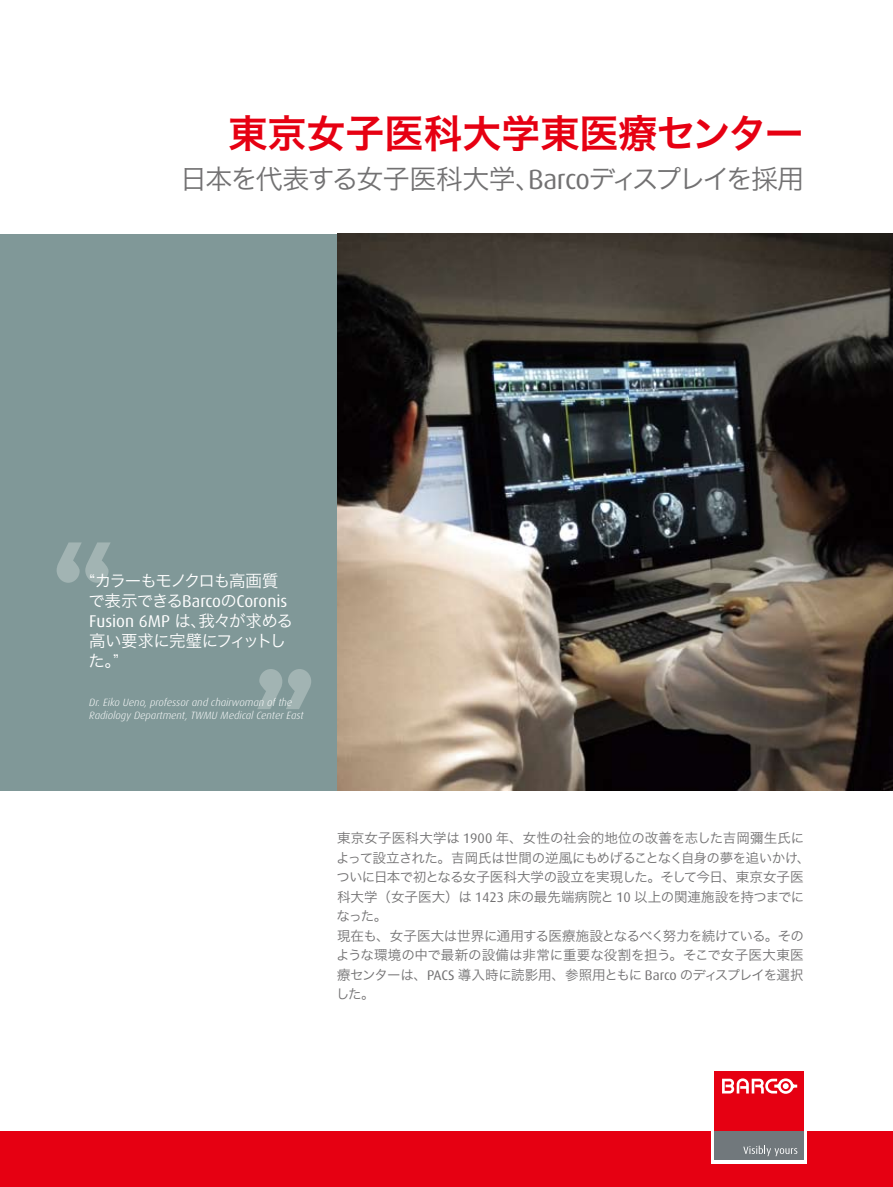
<style>
.page{position:relative;width:893px;height:1187px;background:#fff}
.page>*{position:absolute;margin:0;border:0;box-sizing:border-box;transform-origin:0 0}
.t1{font:500 193.65px "Digital Sans EF";color:#a2b4b3}
.t2{font:39px "Hira Kaku Pro W6";color:#e60012}
.t3{font:27px "Hira Kaku Pro W3";letter-spacing:-.07em;color:#727172}
.t4{font:16.95px/19.8px "Dax";color:#fff}
.t5{font:16.5px/19.8px "Hira Kaku Pro W3";letter-spacing:-.045em;color:#fff}
.t6{font:16.5px "Hira Kaku Pro W3";letter-spacing:-.07em;color:#fff}
.t7{font:13.5px/19.5px "Hira Kaku Pro W3";letter-spacing:-.02em;color:#727172}
.t8{font:italic 300 10.5px/12.6px "Dax";color:#fff}
.s1{font-family:"Dax";font-size:27.75px}
.s2{font-family:"Hira Kaku Pro W3";font-size:16.5px}
.s3{font-family:"Dax";font-size:13.95px}
</style>
<div class="page">
<div style="left:0;top:234px;width:337px;height:556px;background:#809898"></div>
<img style="left:337px;top:234px;width:556px;height:556px">
<div style="left:0;top:1130px;width:893px;height:56px;background:#e60012"></div>
<div style="left:711px;top:1067px;width:96px;height:96px;background:#fff"></div>
<div style="left:714px;top:1130px;width:90px;height:30px;background:#71787c"></div>
<div style="left:714px;top:1070px;width:90px;height:60px;background:#e60012"></div>
<svg style="left:743px;top:1145px;width:54px;height:11px"></svg>
<svg style="left:722px;top:1078px;width:75px;height:15px"></svg>
<h2 class="t2" style="left:228px;top:98px;width:577px">東京女子医科大学東医療センター</h2>
<h3 class="t3" style="left:180px;top:155px;width:625px">日本を代表する女子医科大学、<span class="s1">Barco</span>ディスプレイを採用</h3>
<h1 class="t1" style="left:51px;top:493px;width:67px">“</h1>
<p class="t6" style="left:89px;top:566px;width:191px">“カラーもモノクロも高画質</p>
<p class="t4" style="left:89px;top:591px;width:206px"><span class="s2">で表示できる</span>Barco<span class="s2">の</span>Coronis<br>Fusion 6MP <span class="s2">は、我々が求める</span></p>
<p class="t5" style="left:89px;top:629px;width:199px">高い要求に完璧にフィットした。”</p>
<p class="t8" style="left:89px;top:696px;width:216px">Dr. Eiko Ueno, professor and chairwoman of the<br>Radiology Department, TWMU Medical Center East</p>
<h1 class="t1" style="left:251px;top:619px;width:67px">”</h1>
<p class="t7" style="left:336px;top:827px;width:476px">東京女子医科大学は <span class="s3">1900</span> 年、女性の社会的地位の改善を志した吉岡彌生氏によって設立された。吉岡氏は世間の逆風にもめげることなく自身の夢を追いかけ、ついに日本で初となる女子医科大学の設立を実現した。そして今日、東京女子医科大学（女子医大）は <span class="s3">1423</span> 床の最先端病院と <span class="s3">10</span> 以上の関連施設を持つまでになった。<br>現在も、女子医大は世界に通用する医療施設となるべく努力を続けている。そのような環境の中で最新の設備は非常に重要な役割を担う。そこで女子医大東医療センターは、<span class="s3">PACS</span> 導入時に読影用、参照用ともに <span class="s3">Barco</span> のディスプレイを選択した。</p>
</div>
